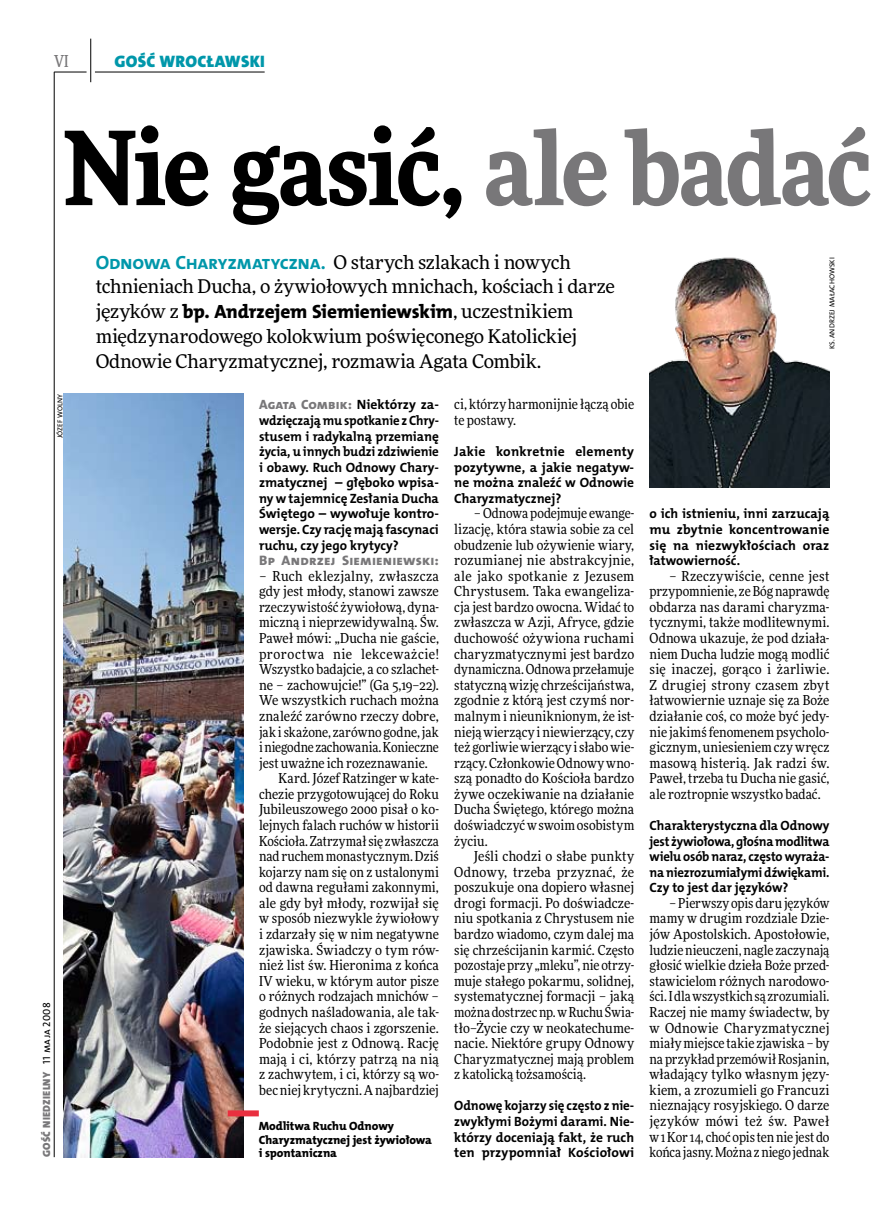
<style>
.page{position:relative;width:872px;height:1221px;background:#fff}
.page>*{position:absolute;margin:0;border:0;box-sizing:border-box;transform-origin:0 0}
.t1{font:900 102px "Freeday Narrow";letter-spacing:-.02em;color:#000}
.t2{font:19.35px "The Mix HP8 Ex Bld";letter-spacing:-.005em;color:#000}
.t3{font:18.9px/24.9px "Freeday News";letter-spacing:-.01em;color:#000}
.t4{font:16.65px "The Mix HP9 Blk";letter-spacing:.02em;color:#0097aa}
.t5{font:500 16.5px "Freeday Narrow";color:#787779;scale:.9 1}
.t6{font:13.8px/15.6px "Freeday Narrow News";letter-spacing:.005em;color:#000;text-align:justify}
.t7{font:13.8px "Freeday Narrow News";letter-spacing:.04em;color:#000}
.t8{font:13.8px "The Mix HP8 Ex Bld";letter-spacing:.015em;color:#787779}
.t9{font:13.5px/15.6px "The Mix HP7 Bld";color:#000;text-align:justify}
.t10{font:13.5px/15.6px "The Mix HP7 Bld";color:#000;text-align:justify;scale:.95 1}
.t11{font:13.5px/15.6px "The Mix HP7 Bld";color:#000;text-align:justify;scale:.96 1}
.t12{font:13.5px "The Mix HP8 Ex Bld";letter-spacing:-.005em;color:#787779}
.t13{font:12px/13.5px "The Mix HP8 Ex Bld";letter-spacing:-.005em;color:#000}
.t14{font:10.5px "The Mix HP9 Blk";letter-spacing:.025em;color:#787779}
.t15{font:7.2px "The Mix HP5 Plain";letter-spacing:.015em;color:#000}
.s1{color:#787779}
.s2{font-family:"The Mix HP5 Plain";color:#000}
.s3{font-family:"The Mix HP7 Bld";font-size:19.35px;color:#0097aa}
.s4{font-family:"Freeday News";font-size:18.9px}
.s5{font-family:"The Mix HP7 Bld";color:#000}
</style>
<div class="page">
<hr style="left:54px;top:72px;width:1px;height:1085px;background:#000">
<hr style="left:90px;top:39px;width:1px;height:43px;background:#000">
<hr style="left:54px;top:72px;width:33px;height:1px;background:#000">
<hr style="left:95px;top:72px;width:170px;height:1px;background:#000">
<img style="left:649px;top:257px;width:180px;height:230px">
<img style="left:64px;top:394px;width:180px;height:762px">
<div style="left:228px;top:1110px;width:31px;height:6px;background:#e92f3f"></div>
<p class="t5" style="left:54px;top:50px;width:17px">VI</p>
<p class="t4" style="left:114px;top:50px;width:152px">GOŚĆ WROCŁAWSKI</p>
<h1 class="t1" style="left:64px;top:102px;width:809px">Nie gasić, <span class="s1">ale badać</span></h1>
<p class="t15" style="left:55px;top:438px;width:46px;rotate:-90deg">Józef wolny</p>
<p class="t14" style="left:40px;top:1156px;width:156px;rotate:-90deg">GOŚĆ NIEDZIELNY <span class="s2">11 maja 2008</span></p>
<h3 class="t3" style="left:96px;top:249px;width:521px"><span class="s3">Odnowa Charyzmatyczna.</span> O starych szlakach i nowych tchnieniach Ducha, o żywiołowych mnichach, kościach i darze</h3>
<h2 class="t2" style="left:96px;top:299px;width:479px"><span class="s4">języków z</span> bp. Andrzejem Siemieniewskim<span class="s4">, uczestnikiem</span></h2>
<h3 class="t3" style="left:96px;top:324px;width:483px">międzynarodowego kolokwium poświęconego Katolickiej<br>Odnowie Charyzmatycznej, rozmawia Agata Combik.</h3>
<p class="t12" style="left:259px;top:396px;width:181px">Agata Combik: <span class="s5">Niektórzy za-</span></p>
<p class="t10" style="left:259px;top:412px;width:191px">wdzięczają mu spotkanie z Chry&shy;stusem i radykalną przemianę życia, u innych budzi zdziwienie i obawy. Ruch Odnowy Chary&shy;zmatycznej – głęboko wpisa&shy;ny w tajemnicę Zesłania Ducha Świętego – wywołuje kontro&shy;wersje. Czy rację mają fascynaci ruchu, czy jego krytycy?</p>
<p class="t8" style="left:259px;top:551px;width:181px">Bp Andrzej Siemieniewski:</p>
<p class="t6" style="left:259px;top:568px;width:181px">– Ruch eklezjalny, zwłaszcza</p>
<p class="t6" style="left:259px;top:583px;width:181px">gdy jest młody, stanowi zawsze</p>
<p class="t6" style="left:259px;top:599px;width:181px">rzeczywistość żywiołową, dyna-</p>
<p class="t6" style="left:259px;top:614px;width:181px">miczną i nieprzewidywalną. Św.</p>
<p class="t6" style="left:259px;top:630px;width:181px">Paweł mówi: „Ducha nie gaście,</p>
<p class="t7" style="left:259px;top:645px;width:181px">proroctwa nie lekceważcie!</p>
<p class="t6" style="left:259px;top:661px;width:181px">Wszystko badajcie, a co szlachet-</p>
<p class="t6" style="left:259px;top:677px;width:181px">ne – zachowujcie!” (Ga 5,19–22).</p>
<p class="t6" style="left:259px;top:692px;width:181px">We wszystkich ruchach można</p>
<p class="t6" style="left:259px;top:708px;width:181px">znaleźć zarówno rzeczy dobre,</p>
<p class="t6" style="left:259px;top:723px;width:181px">jak iskażone, zarówno godne, jak</p>
<p class="t6" style="left:259px;top:739px;width:181px">iniegodne zachowania. Konieczne</p>
<p class="t6" style="left:259px;top:754px;width:170px">jest uważne ich rozeznawanie.</p>
<p class="t6" style="left:279px;top:770px;width:162px">Kard. Józef Ratzinger w kate-</p>
<p class="t6" style="left:259px;top:786px;width:181px">chezie przygotowującej do Roku</p>
<p class="t6" style="left:259px;top:801px;width:181px">Jubileuszowego 2000 pisał o ko-</p>
<p class="t6" style="left:259px;top:817px;width:181px">lejnych falach ruchów w historii</p>
<p class="t6" style="left:259px;top:832px;width:181px">Kościoła. Zatrzymał się zwłaszcza</p>
<p class="t6" style="left:259px;top:848px;width:181px">nad ruchem monastycznym. Dziś</p>
<p class="t6" style="left:259px;top:863px;width:181px">kojarzy nam się on z ustalonymi</p>
<p class="t6" style="left:259px;top:879px;width:181px">od dawna regułami zakonnymi,</p>
<p class="t6" style="left:259px;top:895px;width:181px">ale gdy był młody, rozwijał się</p>
<p class="t6" style="left:259px;top:910px;width:181px">w sposób niezwykle żywiołowy</p>
<p class="t6" style="left:259px;top:926px;width:181px">i zdarzały się w nim negatywne</p>
<p class="t6" style="left:259px;top:941px;width:181px">zjawiska. Świadczy o tym rów-</p>
<p class="t6" style="left:259px;top:957px;width:181px">nież list św. Hieronima z końca</p>
<p class="t6" style="left:259px;top:972px;width:181px">IV wieku, w którym autor pisze</p>
<p class="t6" style="left:259px;top:988px;width:181px">o różnych rodzajach mnichów –</p>
<p class="t6" style="left:259px;top:1004px;width:181px">godnych naśladowania, ale tak-</p>
<p class="t6" style="left:259px;top:1019px;width:181px">że siejących chaos i zgorszenie.</p>
<p class="t6" style="left:259px;top:1035px;width:181px">Podobnie jest z Odnową. Rację</p>
<p class="t6" style="left:259px;top:1050px;width:181px">mają i ci, którzy patrzą na nią</p>
<p class="t6" style="left:259px;top:1066px;width:181px">z zachwytem, i ci, którzy są wo-</p>
<p class="t6" style="left:259px;top:1081px;width:181px">bec niej krytyczni. Anajbardziej</p>
<p class="t13" style="left:259px;top:1119px;width:175px">Modlitwa Ruchu Odnowy<br>Charyzmatycznej jest żywiołowa i spontaniczna</p>
<p class="t6" style="left:454px;top:396px;width:181px">ci, którzy harmonijnie łączą obie te postawy.</p>
<p class="t9" style="left:454px;top:444px;width:181px">Jakie konkretnie elementy pozytywne, a jakie negatyw&shy;ne można znaleźć w Odnowie Charyzmatycznej?</p>
<p class="t6" style="left:454px;top:505px;width:181px;text-indent:20px">– Odnowa podejmuje ewange&shy;lizację, która stawia sobie za cel obudzenie lub ożywienie wiary, rozumianej nie abstrakcyjnie, ale jako spotkanie z Jezusem Chrystusem. Taka ewangeliza&shy;cja jest bardzo owocna. Widać to zwłaszcza w Azji, Afryce, gdzie duchowość ożywiona ruchami charyzmatycznymi jest bardzo dynamiczna. Odnowa przełamuje statyczną wizję chrześcijaństwa, zgodnie z którą jest czymś nor&shy;malnym i nieuniknionym, że ist&shy;nieją wierzący i niewierzący, czy też gorliwie wierzący isłabo wie&shy;rzący. Członkowie Odnowy wno&shy;szą ponadto do Kościoła bardzo żywe oczekiwanie na działanie Ducha Świętego, którego można doświadczyć w swoim osobistym życiu.</p>
<p class="t6" style="left:454px;top:848px;width:181px;text-indent:20px">Jeśli chodzi o słabe punkty Odnowy, trzeba przyznać, że poszukuje ona dopiero własnej drogi formacji. Po doświadcze&shy;niu spotkania z Chrystusem nie bardzo wiadomo, czym dalej ma się chrześcijanin karmić. Często pozostaje przy „mleku”, nie otrzy&shy;muje stałego pokarmu, solidnej, systematycznej formacji – jaką można dostrzec np. wRuchu Świa&shy;tło–Życie czy w neokatechume&shy;nacie. Niektóre grupy Odnowy Charyzmatycznej mają problem z katolicką tożsamością.</p>
<p class="t11" style="left:454px;top:1098px;width:189px">Odnowę kojarzy się często z nie&shy;zwykłymi Bożymi darami. Nie&shy;którzy doceniają fakt, że ruch ten przypomniał Kościołowi</p>
<p class="t15" style="left:827px;top:349px;width:92px;rotate:-90deg">Ks. Andrzej Małachowski</p>
<p class="t9" style="left:649px;top:506px;width:181px">o ich istnieniu, inni zarzucają mu zbytnie koncentrowanie się na niezwykłościach oraz łatwowierność.</p>
<p class="t6" style="left:649px;top:568px;width:181px;text-indent:20px">– Rzeczywiście, cenne jest przypomnienie, ze Bóg naprawdę obdarza nas darami charyzma&shy;tycznymi, także modlitewnymi.<br>Odnowa ukazuje, że pod działa&shy;niem Ducha ludzie mogą modlić się inaczej, gorąco i żarliwie.<br>Z drugiej strony czasem zbyt łatwowiernie uznaje się za Boże działanie coś, co może być jedy&shy;nie jakimś fenomenem psycholo&shy;gicznym, uniesieniem czy wręcz masową histerią. Jak radzi św.<br>Paweł, trzeba tu Ducha nie gasić, ale roztropnie wszystko badać.</p>
<p class="t9" style="left:649px;top:817px;width:181px">Charakterystyczna dla Odnowy jest żywiołowa, głośna modlitwa wielu osób naraz, często wyraża&shy;na niezrozumiałymi dźwiękami.<br>Czy to jest dar języków?</p>
<p class="t6" style="left:649px;top:895px;width:181px;text-indent:20px">– Pierwszy opis daru języków mamy w drugim rozdziale Dzie&shy;jów Apostolskich. Apostołowie, ludzie nieuczeni, nagle zaczynają głosić wielkie dzieła Boże przed&shy;stawicielom różnych narodowo&shy;ści. I dla wszystkich są zrozumiali.<br>Raczej nie mamy świadectw, by w Odnowie Charyzmatycznej miały miejsce takie zjawiska – by na przykład przemówił Rosjanin, władający tylko własnym języ&shy;kiem, a zrozumieli go Francuzi nieznający rosyjskiego. O darze języków mówi też św. Paweł w1 Kor 14, choć opis ten nie jest do końca jasny. Można zniego jednak</p>
</div>
